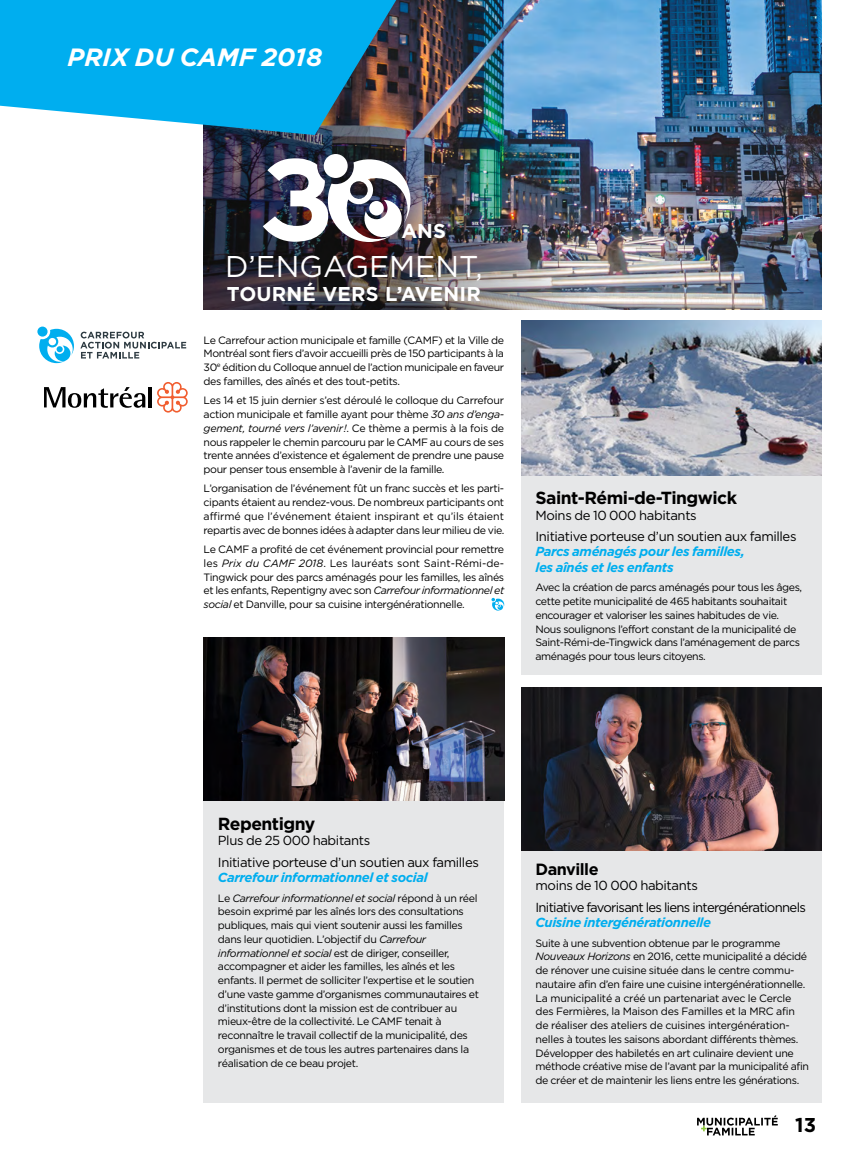
<style>
.page{position:relative;width:855px;height:1170px;background:#fff}
.page>*{position:absolute;margin:0;border:0;box-sizing:border-box;transform-origin:0 0}
.t1{font:30px "Gotham";color:#fff}
.t2{font:italic 700 25px "Gotham";color:#fff}
.t3{font:700 20px "Gotham";letter-spacing:.01em;color:#fff}
.t4{font:700 20px "Gotham";color:#000}
.t5{font:700 17.5px "Gotham";letter-spacing:-.03em;color:#000}
.t6{font:700 16.25px "Gotham";letter-spacing:-.03em;color:#000}
.t7{font:13.12px/21.2px "Gotham";letter-spacing:-.03em;color:#000}
.t8{font:italic 700 13.12px/15.6px "Gotham";letter-spacing:-.03em;color:#00aeef}
.t9{font:13.12px/21.2px "Gotham";letter-spacing:-.05em;color:#000}
.t10{font:10.62px/13.8px "Gotham";letter-spacing:-.035em;color:#000;text-align:justify}
.s1{font-style:italic}
</style>
<div class="page">
<img style="left:204px;top:0;width:618px;height:309px">
<svg style="left:491px;top:598px;width:13px;height:13px"></svg>
<svg style="left:0;top:0;width:396px;height:135px;background:#1da8dc"></svg>
<div style="left:324px;top:154px;width:24px;height:24px;background:#fff;border-radius:50%"></div>
<img style="left:263px;top:158px;width:149px;height:84px">
<svg style="left:44px;top:387px;width:101px;height:21px"></svg>
<hr style="left:149px;top:387px;width:3px;height:20px;background:#000">
<svg style="left:157px;top:382px;width:31px;height:31px"></svg>
<svg style="left:80px;top:332px;width:106px;height:27px"></svg>
<svg style="left:37px;top:327px;width:37px;height:36px"></svg>
<div style="left:521px;top:321px;width:301px;height:354px;background:#e6e7e8"></div>
<img style="left:521px;top:321px;width:301px;height:154px">
<div style="left:521px;top:687px;width:300px;height:415px;background:#e6e7e8"></div>
<div style="left:204px;top:637px;width:300px;height:465px;background:#e6e7e8"></div>
<img style="left:204px;top:637px;width:300px;height:164px">
<img style="left:521px;top:687px;width:301px;height:164px">
<svg style="left:697px;top:1115px;width:81px;height:20px"></svg>
<h2 class="t2" style="left:68px;top:42px;width:257px">PRIX DU CAMF 2018</h2>
<h3 class="t3" style="left:401px;top:220px;width:46px">ANS</h3>
<h1 class="t1" style="left:225px;top:250px;width:259px">D’ENGAGEMENT,</h1>
<h3 class="t3" style="left:227px;top:282px;width:256px">TOURNÉ VERS L’AVENIR</h3>
<p class="t10" style="left:204px;top:333px;width:302px">Le Carrefour action municipale et famille (CAMF) et la Ville de Montréal sont fiers d’avoir accueilli près de 150 participants à la 30<sup>e</sup> édition du Colloque annuel de l’action municipale en faveur des familles, des aînés et des tout-petits.</p>
<p class="t10" style="left:204px;top:393px;width:302px">Les 14 et 15 juin dernier s’est déroulé le colloque du Carrefour action municipale et famille ayant pour thème <span class="s1">30 ans d’enga&shy;gement, tourné vers l’avenir!</span>. Ce thème a permis à la fois de nous rappeler le chemin parcouru par le CAMF au cours de ses trente années d’existence et également de prendre une pause pour penser tous ensemble à l’avenir de la famille.</p>
<p class="t10" style="left:204px;top:482px;width:302px">L’organisation de l’événement fût un franc succès et les parti&shy;cipants étaient au rendez-vous. De nombreux participants ont affirmé que l’événement étaient inspirant et qu’ils étaient repartis avec de bonnes idées à adapter dans leur milieu de vie.</p>
<p class="t10" style="left:204px;top:542px;width:302px">Le CAMF a profité de cet événement provincial pour remettre les <span class="s1">Prix du CAMF 2018</span>. Les lauréats sont Saint-Rémi-de-Tingwick pour des parcs aménagés pour les familles, les aînés et les enfants, Repentigny avec son <span class="s1">Carrefour informationnel et social</span> et Danville, pour sa cuisine intergénérationnelle.</p>
<h3 class="t5" style="left:535px;top:488px;width:203px">Saint-Rémi-de-Tingwick</h3>
<p class="t7" style="left:536px;top:504px;width:263px">Moins de 10 000 habitants<br>Initiative porteuse d’un soutien aux familles</p>
<p class="t8" style="left:536px;top:544px;width:211px">Parcs aménagés pour les familles, les aînés et les enfants</p>
<p class="t10" style="left:535px;top:581px;width:268px;text-align:left">Avec la création de parcs aménagés pour tous les âges, cette petite municipalité de 465 habitants souhaitait encourager et valoriser les saines habitudes de vie.<br>Nous soulignons l’effort constant de la municipalité de Saint-Rémi-de-Tingwick dans l’aménagement de parcs aménagés pour tous leurs citoyens.</p>
<h3 class="t5" style="left:218px;top:814px;width:99px">Repentigny</h3>
<p class="t7" style="left:218px;top:830px;width:263px">Plus de 25 000 habitants<br>Initiative porteuse d’un soutien aux familles</p>
<p class="t8" style="left:218px;top:870px;width:211px">Carrefour informationnel et social</p>
<p class="t10" style="left:218px;top:891px;width:263px;text-align:left">Le <span class="s1">Carrefour informationnel et social</span> répond à un réel besoin exprimé par les aînés lors des consultations publiques, mais qui vient soutenir aussi les familles dans leur quotidien. L’objectif du <span class="s1">Carrefour informationnel et social</span> est de diriger, conseiller, accompagner et aider les familles, les aînés et les enfants. Il permet de solliciter l’expertise et le soutien d’une vaste gamme d’organismes communautaires et d’institutions dont la mission est de contribuer au mieux-être de la collectivité. Le CAMF tenait à reconnaître le travail collectif de la municipalité, des organismes et de tous les autres partenaires dans la réalisation de ce beau projet.</p>
<h3 class="t6" style="left:535px;top:860px;width:65px">Danville</h3>
<p class="t9" style="left:536px;top:875px;width:272px">moins de 10 000 habitants<br>Initiative favorisant les liens intergénérationnels</p>
<p class="t8" style="left:536px;top:915px;width:177px">Cuisine intergénérationnelle</p>
<p class="t10" style="left:535px;top:936px;width:275px;text-align:left">Suite à une subvention obtenue par le programme <span class="s1">Nouveaux Horizons</span> en 2016, cette municipalité a décidé de rénover une cuisine située dans le centre commu&shy;nautaire afin d’en faire une cuisine intergénérationnelle.<br>La municipalité a créé un partenariat avec le Cercle des Fermières, la Maison des Familles et la MRC afin de réaliser des ateliers de cuisines intergénération&shy;nelles à toutes les saisons abordant différents thèmes.<br>Développer des habiletés en art culinaire devient une méthode créative mise de l’avant par la municipalité afin de créer et de maintenir les liens entre les générations.</p>
<h3 class="t4" style="left:795px;top:1113px;width:22px">13</h3>
</div>
